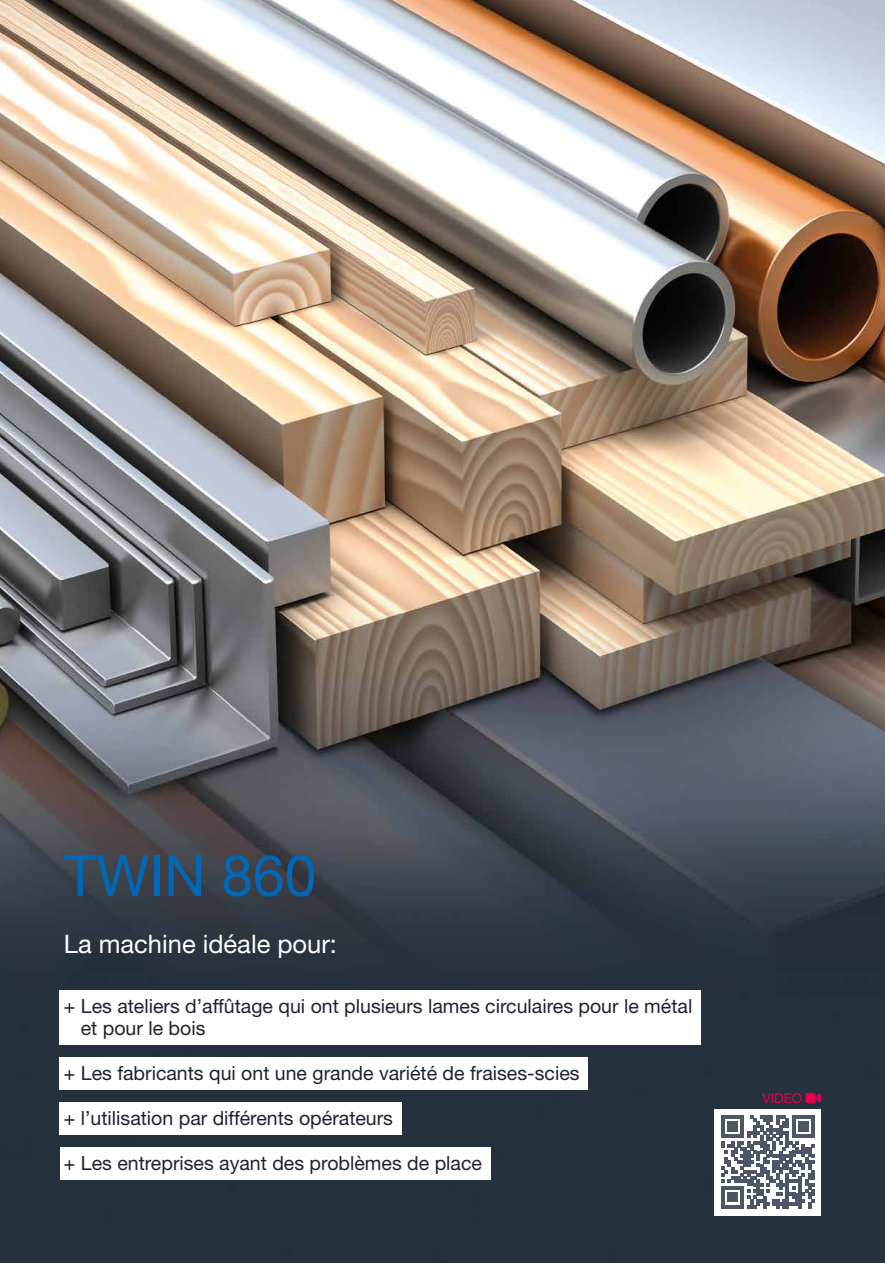
<style>
.page{position:relative;width:885px;height:1263px;background:#fff}
.page>*{position:absolute;margin:0;border:0;box-sizing:border-box;transform-origin:0 0}
.t1{font:57px "Helvetica Neue LT Std";color:#0068b5}
.t2{font:25.5px "Helvetica Neue LT Std";color:#fff}
.t3{font:19.5px/22.5px "Helvetica Neue LT Std";color:#1e2332}
.t4{font:13.5px "Helvetica Neue LT Std";color:#e5004f}
.s1{font-family:"Helvetica LT"}
</style>
<div class="page">
<img style="left:0;top:0;width:884px;height:1263px">
<div style="left:714px;top:1109px;width:107px;height:106px;background:#fff"></div>
<svg style="left:721px;top:1115px;width:93px;height:94px"></svg>
<div style="left:60px;top:990px;width:640px;height:55px;background:#fff"></div>
<div style="left:60px;top:1058px;width:528px;height:32px;background:#fff"></div>
<div style="left:60px;top:1103px;width:341px;height:32px;background:#fff"></div>
<div style="left:60px;top:1148px;width:430px;height:32px;background:#fff"></div>
<svg style="left:805px;top:1092px;width:16px;height:11px"></svg>
<h1 class="t1" style="left:64px;top:841px;width:254px">TWIN 860</h1>
<h2 class="t2" style="left:64px;top:929px;width:275px">La machine idéale pour:</h2>
<p class="t3" style="left:81px;top:994px;width:613px;text-indent:-17px"><span class="s1">+</span> Les ateliers d’affûtage qui ont plusieurs lames circulaires pour le métal et pour le bois</p>
<p class="t3" style="left:64px;top:1062px;width:517px"><span class="s1">+</span> Les fabricants qui ont une grande variété de fraises-scies</p>
<p class="t3" style="left:64px;top:1107px;width:331px"><span class="s1">+</span> l’utilisation par différents opérateurs</p>
<p class="t3" style="left:64px;top:1152px;width:419px"><span class="s1">+</span> Les entreprises ayant des problèmes de place</p>
<p class="t4" style="left:762px;top:1090px;width:41px">VIDEO</p>
</div>
